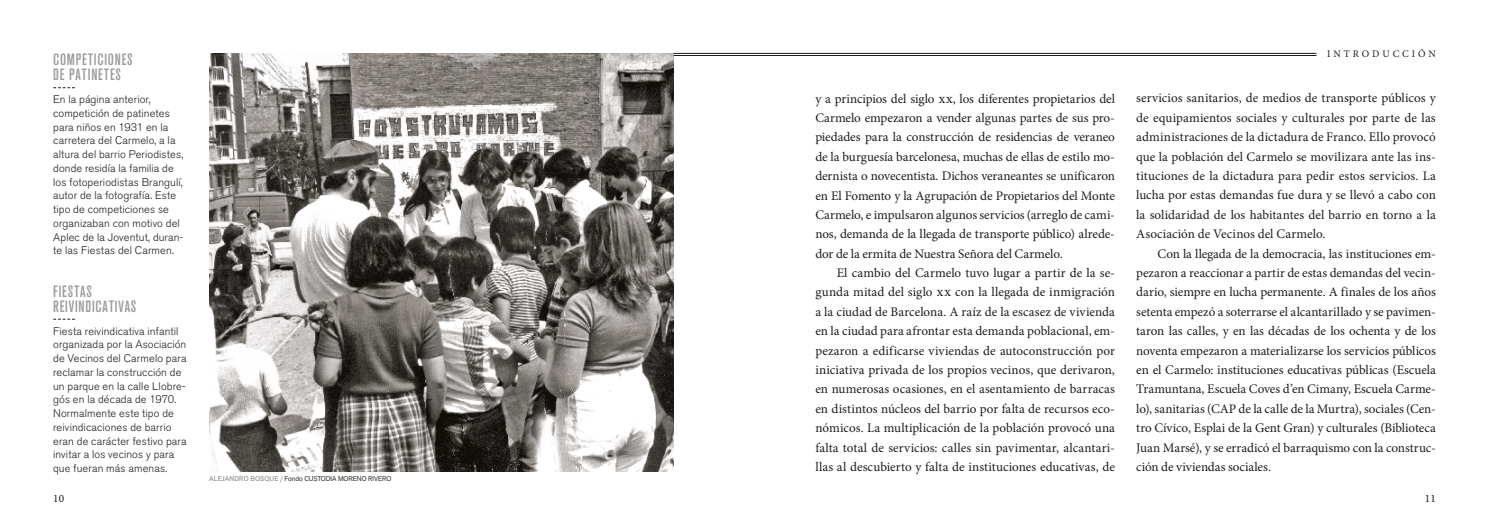
<style>
.page{position:relative;width:1489px;height:525px;background:#fff}
.page>*{position:absolute;margin:0;border:0;box-sizing:border-box;transform-origin:0 0}
.t1{font:500 condensed 16.25px/15px "Akzidenz Grotesk BQ";letter-spacing:.05em;color:#9d9d9d}
.t2{font:13.12px/19.4px "Minion Pro";color:#1d1d1b;text-align:justify}
.t3{font:11.25px "Minion Pro";color:#1d1d1b}
.t4{font:300 11px/13.8px "Akzidenz Grotesk BQ";letter-spacing:.01em;color:#1d1d1b}
.t5{font:10px "Minion Pro";letter-spacing:.29em;color:#1d1d1b}
.t6{font:6.88px "Akzid Grtsk Next";color:#1d1d1b}
.s1{font-weight:500;color:#9d9d9d}
</style>
<div class="page">
<img style="left:209px;top:53px;width:464px;height:418px">
<hr style="left:673px;top:53px;width:643px;height:1px;background:#1d1d1b">
<hr style="left:673px;top:55px;width:643px;height:1px;background:#1d1d1b">
<svg style="left:53px;top:87px;width:22px;height:1px"></svg>
<svg style="left:53px;top:318px;width:22px;height:1px"></svg>
<p class="t1" style="left:53px;top:51px;width:81px">COMPETICIONES<br>DE PATINETES</p>
<p class="t4" style="left:53px;top:93px;width:132px">En la página anterior, competición de patinetes para niños en 1931 en la carretera del Carmelo, a la altura del barrio Periodistes, donde residía la familia de los fotoperiodistas Brangulí, autor de la fotografía. Este tipo de competiciones se organizaban con motivo del<br>Aplec de la Joventut, duran&shy;te las Fiestas del Carmen.</p>
<p class="t1" style="left:53px;top:283px;width:85px">FIESTAS<br>REIVINDICATIVAS</p>
<p class="t4" style="left:53px;top:324px;width:135px">Fiesta reivindicativa infantil organizada por la Asociación de Vecinos del Carmelo para reclamar la construcción de un parque en la calle Llobre&shy;gós en la década de 1970.<br>Normalmente este tipo de reivindicaciones de barrio eran de carácter festivo para invitar a los vecinos y para que fueran más amenas.</p>
<p class="t6" style="left:209px;top:473px;width:184px"><span class="s1">ALEJANDRO BOSQUE /</span> Fondo CUSTODIA MORENO RIVERO</p>
<p class="t2" style="left:815px;top:89px;width:301px">y a principios del siglo xx, los diferentes propietarios del Carmelo empezaron a vender algunas partes de sus pro&shy;piedades para la construcción de residencias de veraneo de la burguesía barcelonesa, muchas de ellas de estilo mo&shy;dernista o novecentista. Dichos veraneantes se unificaron en El Fomento y la Agrupación de Propietarios del Monte Carmelo, e impulsaron algunos servicios (arreglo de cami&shy;nos, demanda de la llegada de transporte público) alrede&shy;dor de la ermita de Nuestra Señora del Carmelo.</p>
<p class="t2" style="left:815px;top:263px;width:301px;text-indent:21px">El cambio del Carmelo tuvo lugar a partir de la se&shy;gunda mitad del siglo xx con la llegada de inmigración a la ciudad de Barcelona. A raíz de la escasez de vivienda en la ciudad para afrontar esta demanda poblacional, em&shy;pezaron a edificarse viviendas de autoconstrucción por iniciativa privada de los propios vecinos, que derivaron, en numerosas ocasiones, en el asentamiento de barracas en distintos núcleos del barrio por falta de recursos eco&shy;nómicos. La multiplicación de la población provocó una falta total de servicios: calles sin pavimentar, alcantari&shy;llas al descubierto y falta de instituciones educativas, de</p>
<p class="t5" style="left:1326px;top:47px;width:110px">INTRODUCCIÓN</p>
<p class="t2" style="left:1136px;top:89px;width:301px">servicios sanitarios, de medios de transporte públicos y de equipamientos sociales y culturales por parte de las administraciones de la dictadura de Franco. Ello provocó que la población del Carmelo se movilizara ante las ins&shy;tituciones de la dictadura para pedir estos servicios. La lucha por estas demandas fue dura y se llevó a cabo con la solidaridad de los habitantes del barrio en torno a la Asociación de Vecinos del Carmelo.</p>
<p class="t2" style="left:1136px;top:244px;width:301px;text-indent:21px">Con la llegada de la democracia, las instituciones em&shy;pezaron a reaccionar a partir de estas demandas del vecin&shy;dario, siempre en lucha permanente. A finales de los años setenta empezó a soterrarse el alcantarillado y se pavimen&shy;taron las calles, y en las décadas de los ochenta y de los noventa empezaron a materializarse los servicios públicos en el Carmelo: instituciones educativas públicas (Escuela Tramuntana, Escuela Coves d’en Cimany, Escuela Carme&shy;lo), sanitarias (CAP de la calle de la Murtra), sociales (Cen&shy;tro Cívico, Esplai de la Gent Gran) y culturales (Biblioteca Juan Marsé), y se erradicó el barraquismo con la construc&shy;ción de viviendas sociales.</p>
<p class="t3" style="left:53px;top:491px;width:12px">10</p>
<p class="t3" style="left:1424px;top:491px;width:12px">11</p>
</div>
